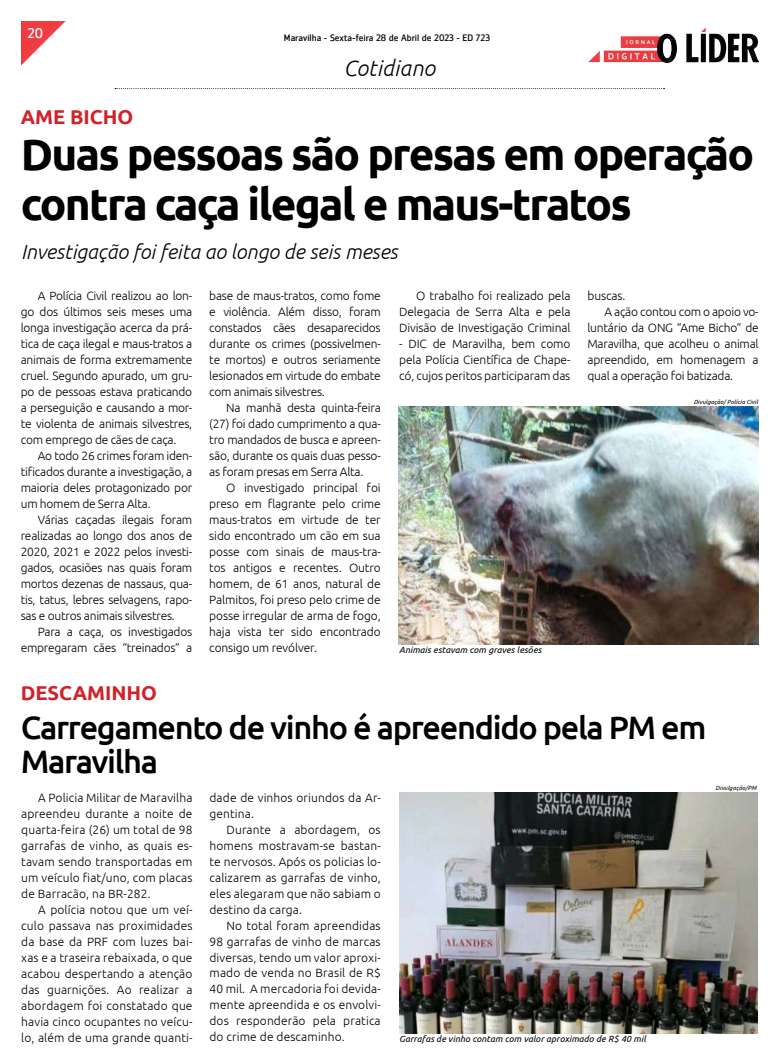
<style>
.page{position:relative;width:780px;height:1063px;background:#fff}
.page>*{position:absolute;margin:0;border:0;box-sizing:border-box;transform-origin:0 0}
.t1{font:700 44.1px/50.2px "Ubuntu";letter-spacing:-.04em;color:#000}
.t2{font:500 32.4px/34.6px "Ubuntu";letter-spacing:-.04em;color:#000}
.t3{font:italic 300 22px "Ubuntu";letter-spacing:.01em;color:#000}
.t4{font:italic 300 20.3px "Ubuntu";color:#000}
.t5{font:700 20px "Ubuntu";color:#d22229}
.t6{font:14px "Zemestro Std";color:#fff}
.t7{font:300 12px/16px "Ubuntu";letter-spacing:-.02em;color:#000;text-align:justify}
.t8{font:300 12px/16px "Ubuntu";letter-spacing:.01em;color:#000}
.t9{font:9.3px "Zemestro Std";color:#000}
.t10{font:italic 9px "Ubuntu";letter-spacing:.01em;color:#000}
.t11{font:italic 6px "Ubuntu";letter-spacing:.01em;color:#000}
</style>
<div class="page">
<img style="left:21px;top:21px;width:44px;height:44px">
<img style="left:588px;top:27px;width:170px;height:36px">
<svg style="left:115px;top:88px;width:549px;height:1px"></svg>
<img style="left:398px;top:406px;width:360px;height:238px">
<img style="left:399px;top:792px;width:358px;height:242px">
<p class="t6" style="left:27px;top:24px;width:17px">20</p>
<p class="t9" style="left:284px;top:33px;width:207px">Maravilha - Sexta-feira 28 de Abril de 2023 - ED 723</p>
<h3 class="t3" style="left:343px;top:55px;width:93px">Cotidiano</h3>
<h3 class="t5" style="left:21px;top:105px;width:114px">AME BICHO</h3>
<h1 class="t1" style="left:21px;top:128px;width:735px">Duas pessoas são presas em operação contra caça ilegal e maus-tratos</h1>
<h3 class="t4" style="left:21px;top:239px;width:378px">Investigação foi feita ao longo de seis meses</h3>
<p class="t7" style="left:21px;top:287px;width:173px;text-indent:17px">A Polícia Civil realizou ao lon&shy;go dos últimos seis meses uma longa investigação acerca da prá&shy;tica de caça ilegal e maus-tratos a animais de forma extremamente cruel. Segundo apurado, um gru&shy;po de pessoas estava praticando a perseguição e causando a mor&shy;te violenta de animais silvestres, com emprego de cães de caça.</p>
<p class="t7" style="left:21px;top:447px;width:173px;text-indent:17px">Ao todo 26 crimes foram iden&shy;tificados durante a investigação, a maioria deles protagonizado por um homem de Serra Alta.</p>
<p class="t7" style="left:21px;top:511px;width:173px;text-indent:17px">Várias caçadas ilegais foram realizadas ao longo dos anos de 2020, 2021 e 2022 pelos investi&shy;gados, ocasiões nas quais foram mortos dezenas de nassaus, qua&shy;tis, tatus, lebres selvagens, rapo&shy;sas e outros animais silvestres.</p>
<p class="t7" style="left:21px;top:623px;width:173px;text-align:right">Para a caça, os investigados empregaram cães “treinados” a</p>
<p class="t7" style="left:209px;top:287px;width:173px">base de maus-tratos, como fome e violência. Além disso, foram constados cães desaparecidos durante os crimes (possivelmen&shy;te mortos) e outros seriamente lesionados em virtude do embate com animais silvestres.</p>
<p class="t7" style="left:209px;top:399px;width:173px;text-indent:17px">Na manhã desta quinta-feira (27) foi dado cumprimento a qua&shy;tro mandados de busca e apreen&shy;são, durante os quais duas pesso&shy;as foram presas em Serra Alta.</p>
<p class="t7" style="left:209px;top:479px;width:173px;text-indent:17px">O investigado principal foi preso em flagrante pelo crime maus-tratos em virtude de ter sido encontrado um cão em sua posse com sinais de maus-tra&shy;tos antigos e recentes. Outro homem, de 61 anos, natural de Palmitos, foi preso pelo crime de posse irregular de arma de fogo, haja vista ter sido encontrado consigo um revólver.</p>
<p class="t7" style="left:587px;top:287px;width:39px">buscas.</p>
<p class="t7" style="left:604px;top:303px;width:156px">A ação contou com o apoio vo-</p>
<p class="t7" style="left:587px;top:319px;width:173px">luntário da ONG “Ame Bicho” de</p>
<p class="t7" style="left:587px;top:335px;width:173px">Maravilha, que acolheu o animal</p>
<p class="t7" style="left:587px;top:351px;width:173px">apreendido, em homenagem a</p>
<p class="t7" style="left:587px;top:367px;width:147px">qual a operação foi batizada.</p>
<p class="t7" style="left:399px;top:287px;width:173px;text-indent:17px">O trabalho foi realizado pela Delegacia de Serra Alta e pela Divisão de Investigação Criminal</p>
<p class="t7" style="left:399px;top:335px;width:173px">- DIC de Maravilha, bem como pela Polícia Científica de Chape&shy;có, cujos peritos participaram das</p>
<p class="t11" style="left:693px;top:398px;width:66px">Divulgação/ Polícia Civil</p>
<p class="t10" style="left:399px;top:645px;width:144px">Animais estavam com graves lesões</p>
<h3 class="t5" style="left:21px;top:681px;width:138px">DESCAMINHO</h3>
<h2 class="t2" style="left:21px;top:709px;width:687px">Carregamento de vinho é apreendido pela PM em<br>Maravilha</h2>
<p class="t7" style="left:21px;top:789px;width:173px;text-indent:17px">A Policia Militar de Maravilha apreendeu durante a noite de quarta-feira (26) um total de 98 garrafas de vinho, as quais es&shy;tavam sendo transportadas em um veículo fiat/uno, com placas de Barracão, na BR-282.</p>
<p class="t7" style="left:21px;top:901px;width:173px;text-indent:17px">A polícia notou que um veí&shy;culo passava nas proximidades da base da PRF com luzes bai&shy;xas e a traseira rebaixada, o que acabou despertando a atenção das guarnições. Ao realizar a abordagem foi constatado que havia cinco ocupantes no veícu&shy;lo, além de uma grande quanti-</p>
<p class="t8" style="left:209px;top:789px;width:173px">dade de vinhos oriundos da Ar&shy;gentina.</p>
<p class="t7" style="left:209px;top:821px;width:173px;text-indent:17px">Durante a abordagem, os homens mostravam-se bastan&shy;te nervosos. Após os policias lo&shy;calizarem as garrafas de vinho, eles alegaram que não sabiam o destino da carga.</p>
<p class="t7" style="left:209px;top:917px;width:173px;text-indent:17px">No total foram apreendidas 98 garrafas de vinho de marcas diversas, tendo um valor aproxi&shy;mado de venda no Brasil de R$ 40 mil. A mercadoria foi devida&shy;mente apreendida e os envolvi&shy;dos responderão pela pratica do crime de descaminho.</p>
<p class="t10" style="left:399px;top:1033px;width:248px">Garrafas de vinho contam com valor aproximado de R$ 40 mil</p>
<p class="t11" style="left:715px;top:784px;width:42px">Divulgação/PM</p>
</div>
